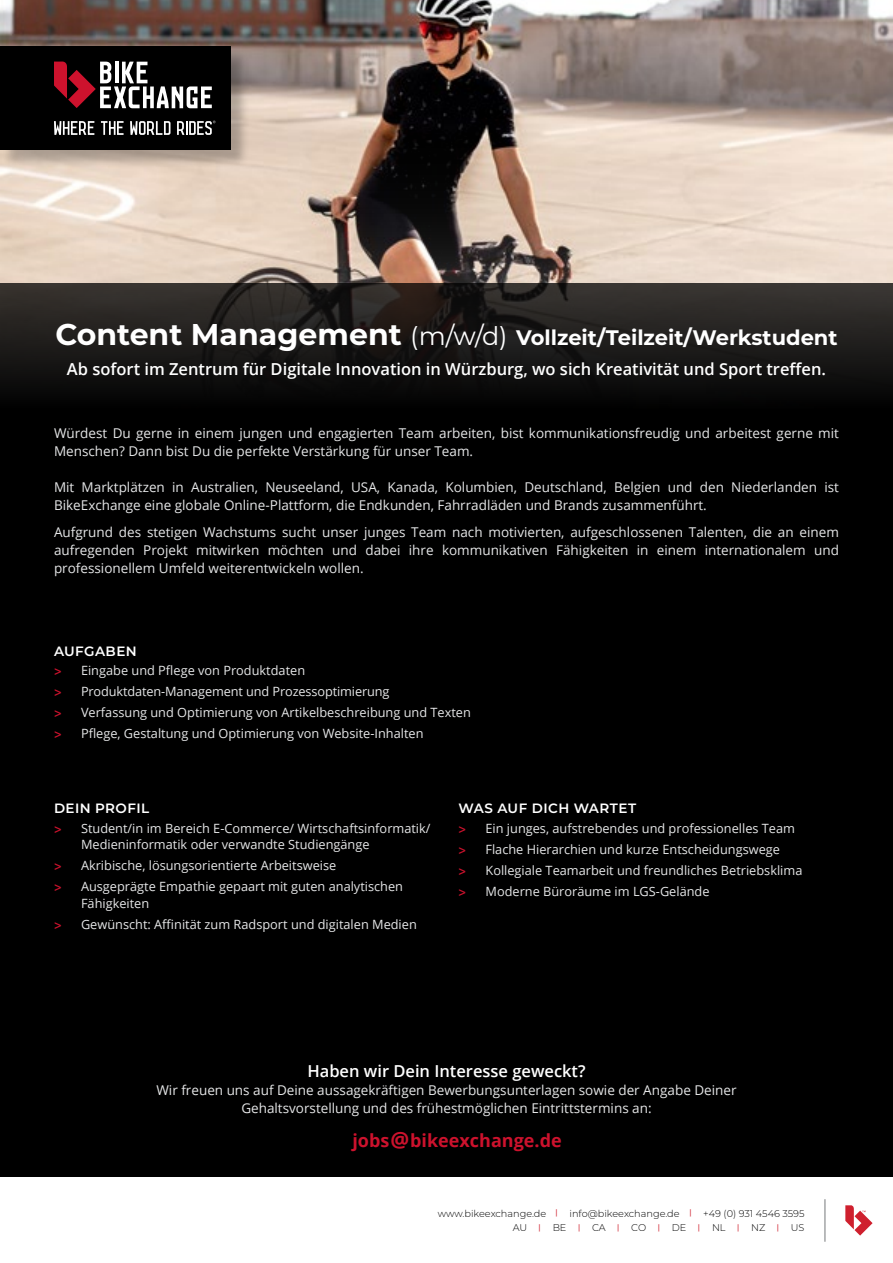
<style>
.page{position:relative;width:893px;height:1263px;background:#fff}
.page>*{position:absolute;margin:0;border:0;box-sizing:border-box;transform-origin:0 0}
.t1{font:700 21px "Montserrat";color:#fff}
.t2{font:700 18px "Open Sans";color:#cd122d}
.t3{font:600 16.5px "Open Sans";color:#fff}
.t4{font:13.5px/18px "Open Sans";color:#e6e7e8}
.t5{font:600 13.5px "Montserrat";letter-spacing:.035em;color:#fff}
.t6{font:12.75px/21px "Open Sans";color:#e6e7e8}
.t7{font:300 9.75px/14.7px "Montserrat";color:#000;text-align:right}
.s1{font-size:30px}
.s2{font-weight:400;font-size:25.5px}
.s3{font-family:"Myriad Pro";font-weight:700;color:#cd122d}
.s4{font-size:21px}
.s5{font-weight:400;font-size:7.8px;color:#cf202e}
</style>
<div class="page">
<img style="left:0;top:0;width:893px;height:284px">
<svg style="left:0;top:284px;width:893px;height:125px;background:#1a1917"></svg>
<div style="left:0;top:409px;width:893px;height:776px;background:#000"></div>
<div style="left:0;top:1178px;width:893px;height:85px;background:#fff"></div>
<hr style="left:825px;top:1199px;width:1px;height:43px;background:#76797b">
<svg style="left:845px;top:1205px;width:28px;height:30px"></svg>
<div style="left:3px;top:49px;width:247px;height:120px;background:#000;opacity:.25"></div>
<div style="left:0;top:47px;width:231px;height:103px;background:#000"></div>
<svg style="left:54px;top:62px;width:158px;height:46px"></svg>
<svg style="left:101px;top:121px;width:23px;height:14px"></svg>
<svg style="left:54px;top:121px;width:40px;height:14px"></svg>
<svg style="left:130px;top:121px;width:40px;height:14px"></svg>
<svg style="left:177px;top:121px;width:39px;height:14px"></svg>
<h1 class="t1" style="left:55px;top:322px;width:784px"><span class="s1">Content Management</span> <span class="s2">(m/w/d)</span> Vollzeit/Teilzeit/Werkstudent</h1>
<p class="t3" style="left:67px;top:358px;width:761px">Ab sofort im Zentrum für Digitale Innovation in Würzburg, wo sich Kreativität und Sport treffen.</p>
<p class="t4" style="left:54px;top:424px;width:786px">Würdest Du gerne in einem jungen und engagierten Team arbeiten, bist kommunikationsfreudig und arbeitest gerne mit<br>Menschen? Dann bist Du die perfekte Verstärkung für unser Team.</p>
<p class="t4" style="left:54px;top:478px;width:786px">Mit Marktplätzen in Australien, Neuseeland, USA, Kanada, Kolumbien, Deutschland, Belgien und den Niederlanden ist<br>BikeExchange eine globale Online-Plattform, die Endkunden, Fahrradläden und Brands zusammenführt.</p>
<p class="t4" style="left:54px;top:523px;width:786px;text-align:justify">Aufgrund des stetigen Wachstums sucht unser junges Team nach motivierten, aufgeschlossenen Talenten, die an einem aufregenden Projekt mitwirken möchten und dabei ihre kommunikativen Fähigkeiten in einem internationalem und professionellem Umfeld weiterentwickeln wollen.</p>
<p class="t5" style="left:54px;top:641px;width:84px">AUFGABEN</p>
<p class="t6" style="left:54px;top:660px;width:418px"><span class="s3">&gt;</span> Eingabe und Pflege von Produktdaten<br><span class="s3">&gt;</span> Produktdaten-Management und Prozessoptimierung<br><span class="s3">&gt;</span> Verfassung und Optimierung von Artikelbeschreibung und Texten <span class="s3">&gt;</span> Pflege, Gestaltung und Optimierung von Website-Inhalten</p>
<p class="t5" style="left:54px;top:799px;width:97px">DEIN PROFIL</p>
<p class="t6" style="left:81px;top:819px;width:351px;line-height:16.5px;text-indent:-27px"><span class="s3">&gt;</span> Student/in im Bereich E-Commerce/ Wirtschaftsinformatik/<br>Medieninformatik oder verwandte Studiengänge</p>
<p class="t6" style="left:54px;top:855px;width:351px"><span class="s3">&gt;</span> Akribische, lösungsorientierte Arbeitsweise<br><span class="s3">&gt;</span> Ausgeprägte Empathie gepaart mit guten analytischen</p>
<p class="t6" style="left:54px;top:892px;width:364px;text-indent:27px">Fähigkeiten<br><span class="s3">&gt;</span> Gewünscht: Affinität zum Radsport und digitalen Medien</p>
<p class="t5" style="left:458px;top:799px;width:179px">WAS AUF DICH WARTET</p>
<p class="t6" style="left:458px;top:817px;width:345px"><span class="s3">&gt;</span> Ein junges, aufstrebendes und professionelles Team <span class="s3">&gt;</span> Flache Hierarchien und kurze Entscheidungswege<br><span class="s3">&gt;</span> Kollegiale Teamarbeit und freundliches Betriebsklima <span class="s3">&gt;</span> Moderne Büroräume im LGS-Gelände</p>
<p class="t3" style="left:307px;top:1060px;width:280px">Haben wir Dein Interesse geweckt?</p>
<p class="t4" style="left:156px;top:1081px;width:582px;text-align:center">Wir freuen uns auf Deine aussagekräftigen Bewerbungsunterlagen sowie der Angabe Deiner<br>Gehaltsvorstellung und des frühestmöglichen Eintrittstermins an:</p>
<h2 class="t2" style="left:352px;top:1128px;width:211px">jobs<span class="s4">@</span>bikeexchange.de</h2>
<p class="t7" style="left:438px;top:1206px;width:368px">www.bikeexchange.de <span class="s5">|</span> info@bikeexchange.de <span class="s5">|</span> +49 (0) 931 4546 3595<br>AU <span class="s5">|</span> BE <span class="s5">|</span> CA <span class="s5">|</span> CO <span class="s5">|</span> DE <span class="s5">|</span> NL <span class="s5">|</span> NZ <span class="s5">|</span> US</p>
</div>
